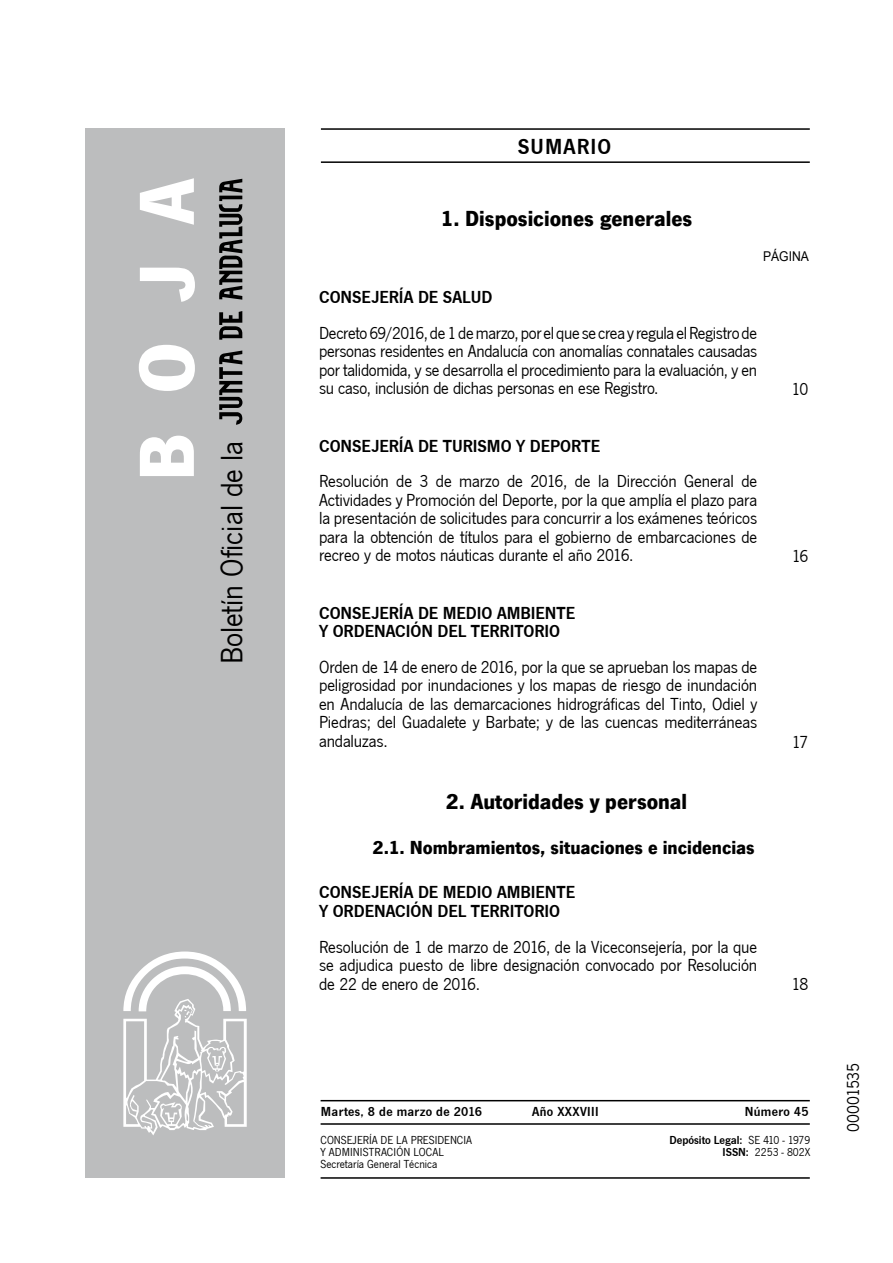
<style>
.page{position:relative;width:893px;height:1263px;background:#fff}
.page>*{position:absolute;margin:0;border:0;box-sizing:border-box;transform-origin:0 0}
.t1{font:700 81px "News Got T";color:#fff}
.t2{font:31.95px "News Got T";color:#000}
.t3{font:700 22.5px "News Got T";color:#000}
.t4{font:600 22.5px "News Got T";letter-spacing:.05em;color:#000}
.t5{font:700 19.5px "News Got T";color:#000}
.t6{font:18px/18.6px "News Got T";letter-spacing:-.01em;color:#000;text-align:justify}
.t7{font:600 18px "News Got T";color:#000}
.t8{font:600 13.5px "News Got T";letter-spacing:.025em;color:#000}
.t9{font:13.5px "Arial";color:#000;scale:.9 1}
.t10{font:12px/12px "News Got T";color:#000}
.t11{font:600 12px/12px "News Got T";color:#000;text-align:right}
.s1{font-weight:400}
</style>
<div class="page">
<hr style="left:321px;top:128px;width:488px;height:2px;background:#000">
<hr style="left:321px;top:161px;width:488px;height:2px;background:#000">
<div style="left:85px;top:128px;width:200px;height:1050px;background:#bcbdbe"></div>
<svg style="left:219px;top:351px;width:23px;height:74px"></svg>
<svg style="left:219px;top:311px;width:23px;height:29px"></svg>
<svg style="left:219px;top:179px;width:23px;height:121px"></svg>
<svg style="left:123px;top:952px;width:124px;height:183px"></svg>
<hr style="left:320px;top:1100px;width:489px;height:1px;background:#000">
<hr style="left:320px;top:1177px;width:489px;height:2px;background:#000">
<hr style="left:320px;top:1123px;width:489px;height:2px;background:#000">
<h1 class="t1" style="left:119px;top:481px;width:305px;rotate:-90deg">BOJA</h1>
<h2 class="t2" style="left:214px;top:664px;width:225px;rotate:-90deg">Boletín Oficial de la</h2>
<p class="t4" style="left:517px;top:134px;width:95px">SUMARIO</p>
<p class="t3" style="left:440px;top:205px;width:253px">1. Disposiciones generales</p>
<p class="t9" style="left:763px;top:248px;width:53px">PÁGINA</p>
<p class="t7" style="left:319px;top:287px;width:145px">CONSEJERÍA DE SALUD</p>
<p class="t6" style="left:319px;top:324px;width:439px">Decreto 69/2016, de 1 de marzo, por el que se crea y regula el Registro de personas residentes en Andalucía con anomalías connatales causadas por talidomida, y se desarrolla el procedimiento para la evaluación, y en su caso, inclusión de dichas personas en ese Registro.</p>
<p class="t7" style="left:319px;top:435px;width:144px">CONSEJERÍA DE TURISMO</p>
<p class="t7" style="left:516px;top:435px;width:86px">Y DEPORTE</p>
<p class="t6" style="left:319px;top:472px;width:439px">Resolución de 3 de marzo de 2016, de la Dirección General de Actividades y Promoción del Deporte, por la que amplía el plazo para la presentación de solicitudes para concurrir a los exámenes teóricos para la obtención de títulos para el gobierno de embarcaciones de recreo y de motos náuticas durante el año 2016.</p>
<p class="t7" style="left:319px;top:602px;width:157px">CONSEJERÍA DE MEDIO</p>
<p class="t7" style="left:497px;top:602px;width:80px">AMBIENTE</p>
<p class="t7" style="left:319px;top:621px;width:65px">Y ORDENACI</p>
<p class="t7" style="left:410px;top:621px;width:89px">ÓN DEL TERRITORIO</p>
<p class="t6" style="left:319px;top:658px;width:440px">Orden de 14 de enero de 2016, por la que se aprueban los mapas de peligrosidad por inundaciones y los mapas de riesgo de inundación en Andalucía de las demarcaciones hidrográficas del Tinto, Odiel y Piedras; del Guadalete y Barbate; y de las cuencas mediterráneas andaluzas.</p>
<p class="t3" style="left:446px;top:788px;width:243px">2. Autoridades y personal</p>
<p class="t5" style="left:372px;top:836px;width:384px">2.1. Nombramientos, situaciones e incidencias</p>
<p class="t7" style="left:319px;top:882px;width:157px">CONSEJERÍA DE MEDIO</p>
<p class="t7" style="left:497px;top:882px;width:80px">AMBIENTE</p>
<p class="t7" style="left:319px;top:901px;width:65px">Y ORDENACI</p>
<p class="t7" style="left:410px;top:901px;width:89px">ÓN DEL TERRITORIO</p>
<p class="t6" style="left:319px;top:938px;width:439px">Resolución de 1 de marzo de 2016, de la Viceconsejería, por la que se adjudica puesto de libre designación convocado por Resolución de 22 de enero de 2016.</p>
<p class="t6" style="left:791px;top:380px;width:18px">10</p>
<p class="t6" style="left:791px;top:547px;width:18px">16</p>
<p class="t6" style="left:791px;top:733px;width:18px">17</p>
<p class="t6" style="left:791px;top:975px;width:18px">18</p>
<p class="t8" style="left:321px;top:1104px;width:163px">MARTES, 8 DE MARZO DE 2016</p>
<p class="t8" style="left:532px;top:1104px;width:68px">AÑO XXXVIII</p>
<p class="t8" style="left:744px;top:1104px;width:65px">NÚMERO 45</p>
<p class="t10" style="left:320px;top:1134px;width:153px">CONSEJERÍA DE LA PRESIDENCIA<br>Y ADMINISTRACIÓN LOCAL<br>Secretaría General Técnica</p>
<p class="t11" style="left:669px;top:1134px;width:142px">DEPÓSITO LEGAL: <span class="s1">SE 410 - 1979<br></span>ISSN: <span class="s1">2253 - 802X</span></p>
<p class="t6" style="left:844px;top:1132px;width:70px;rotate:-90deg">00001535</p>
</div>
